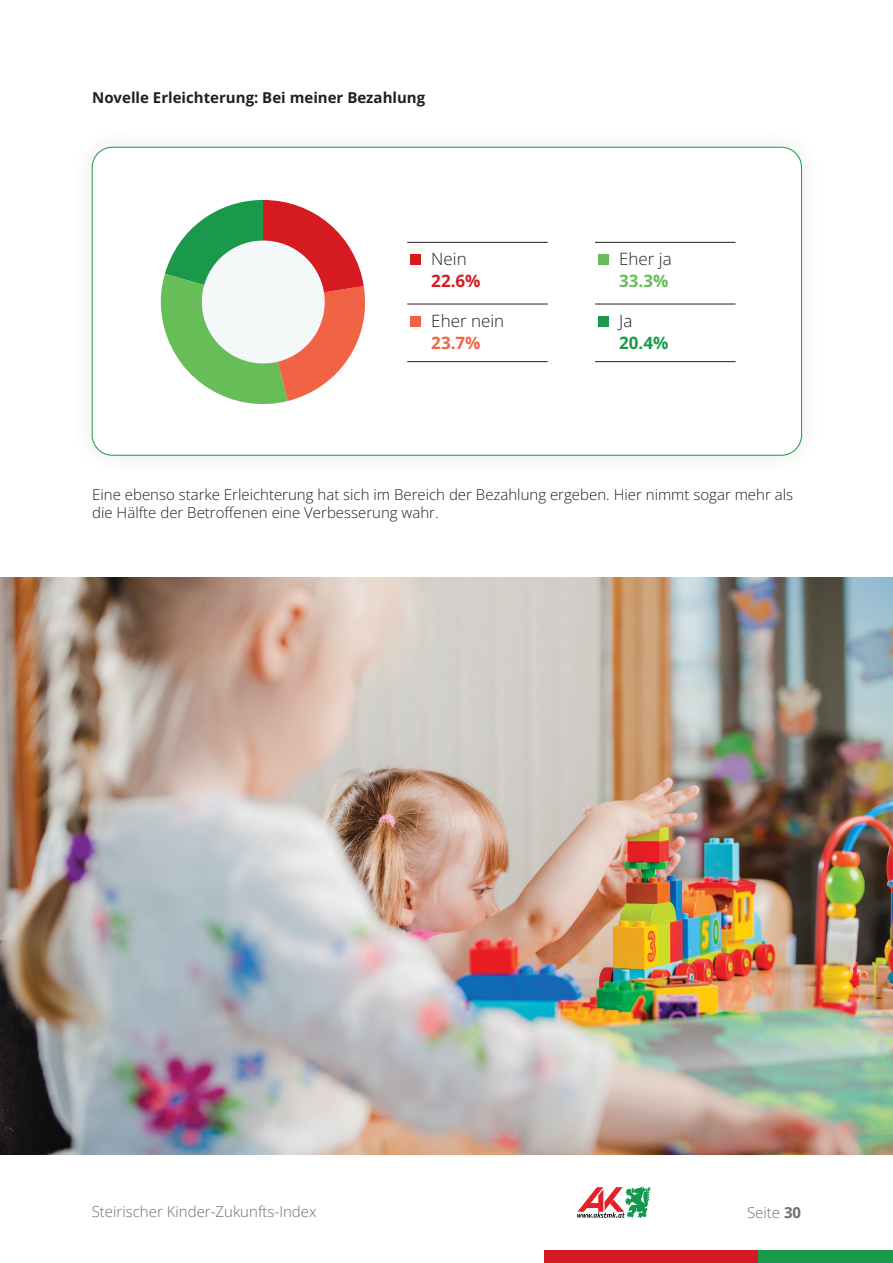
<style>
.page{position:relative;width:893px;height:1263px;background:#fff}
.page>*{position:absolute;margin:0;border:0;box-sizing:border-box;transform-origin:0 0}
.t1{font:300 16.95px "Open Sans";color:#231f20}
.t2{font:700 16.95px "Open Sans";color:#d61a21}
.t3{font:700 16.95px "Open Sans";color:#f16345}
.t4{font:700 16.95px "Open Sans";color:#67bd57}
.t5{font:700 16.95px "Open Sans";color:#199949}
.t6{font:300 15px/18px "Open Sans";color:#231f20}
.t7{font:300 15px "Open Sans";color:#6c6d70}
.t8{font:700 15px "Open Sans";color:#231f20}
.s1{font-weight:700}
</style>
<div class="page">
<div style="left:678px;top:1250px;width:215px;height:13px;background:#199949"></div>
<div style="left:544px;top:1250px;width:213px;height:13px;background:#d61a21"></div>
<svg style="left:577px;top:1186px;width:74px;height:32px"></svg>
<svg style="left:160px;top:200px;width:206px;height:205px"></svg>
<div style="left:410px;top:254px;width:11px;height:11px;background:#d61a21"></div>
<hr style="left:407px;top:242px;width:141px;height:1px;background:#231f20">
<hr style="left:407px;top:304px;width:141px;height:1px;background:#231f20">
<div style="left:410px;top:316px;width:11px;height:11px;background:#f16345"></div>
<hr style="left:407px;top:361px;width:141px;height:1px;background:#231f20">
<div style="left:598px;top:254px;width:10px;height:11px;background:#67bd57"></div>
<hr style="left:595px;top:242px;width:140px;height:1px;background:#231f20">
<hr style="left:595px;top:304px;width:140px;height:1px;background:#231f20">
<div style="left:598px;top:316px;width:10px;height:11px;background:#199949"></div>
<hr style="left:595px;top:361px;width:140px;height:1px;background:#231f20">
<img style="left:0;top:577px;width:893px;height:578px">
<p class="t8" style="left:92px;top:86px;width:335px">Novelle Erleichterung: Bei meiner Bezahlung</p>
<p class="t1" style="left:431px;top:247px;width:37px">Nein</p>
<p class="t2" style="left:431px;top:269px;width:51px">22.6%</p>
<p class="t1" style="left:431px;top:309px;width:74px">Eher nein</p>
<p class="t3" style="left:431px;top:331px;width:51px">23.7%</p>
<p class="t1" style="left:619px;top:247px;width:54px">Eher ja</p>
<p class="t4" style="left:619px;top:269px;width:51px">33.3%</p>
<p class="t1" style="left:619px;top:309px;width:15px">Ja</p>
<p class="t5" style="left:619px;top:331px;width:51px">20.4%</p>
<p class="t6" style="left:92px;top:485px;width:702px">Eine ebenso starke Erleichterung hat sich im Bereich der Bezahlung ergeben. Hier nimmt sogar mehr als die Hälfte der Betroffenen eine Verbesserung wahr.</p>
<p class="t7" style="left:92px;top:1201px;width:226px">Steirischer Kinder-Zukunfts-Index</p>
<p class="t7" style="left:747px;top:1202px;width:56px">Seite <span class="s1">30</span></p>
</div>
